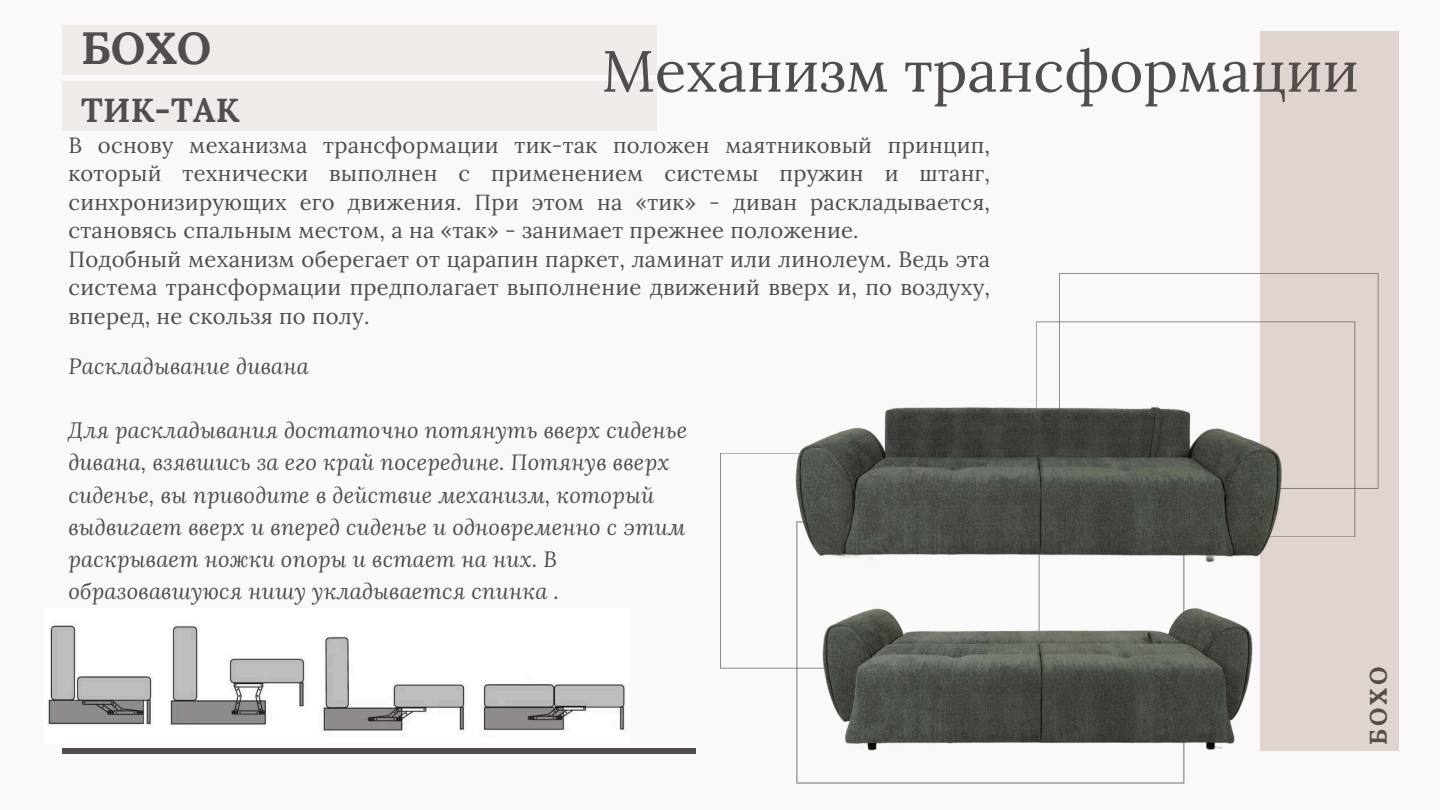
<style>
.page{position:relative;width:1440px;height:810px;background:#faf8f8}
.page>*{position:absolute;margin:0;border:0;box-sizing:border-box;transform-origin:0 0}
.t1{font:58px "Lora";color:#524c4c}
.t2{font:700 45px "Lora";color:#524c4c}
.t3{font:700 33.4px "Lora";letter-spacing:.01em;color:#524c4c}
.t4{font:700 24px "Lora";color:#524c4c}
.t5{font:22px/28.5px "Lora";letter-spacing:.01em;color:#524c4c;text-align:justify}
.t6{font:italic 22px/32.2px "Lora";letter-spacing:.01em;color:#524c4c}
</style>
<div class="page">
<div style="left:1260px;top:31px;width:139px;height:720px;background:#dfd4cf"></div>
<svg style="left:1334px;top:321px;width:21px;height:216px"></svg>
<div style="left:62px;top:748px;width:634px;height:5px;background:#524c4c"></div>
<div style="left:62px;top:81px;width:595px;height:50px;background:#f0ebe9"></div>
<div style="left:62px;top:25px;width:595px;height:50px;background:#f0ebe9"></div>
<svg style="left:720px;top:453px;width:51px;height:216px"></svg>
<img style="left:48px;top:625px;width:577px;height:106px">
<img style="left:771px;top:631px;width:482px;height:153px">
<img style="left:745px;top:273px;width:589px;height:358px">
<h3 class="t2" style="left:81px;top:19px;width:132px">БОХО</h3>
<h1 class="t3" style="left:81px;top:89px;width:160px">ТИК-ТАК</h1>
<p class="t1" style="left:602px;top:33px;width:759px">Механизм трансформации</p>
<h2 class="t5" style="left:68px;top:131px;width:923px">В основу механизма трансформации тик-так положен маятниковый принцип, который технически выполнен с применением системы пружин и штанг, синхронизирующих его движения. При этом на «тик» - диван раскладывается, становясь спальным местом, а на «так» - занимает прежнее положение.</h2>
<p class="t5" style="left:68px;top:245px;width:923px">Подобный механизм оберегает от царапин паркет, ламинат или линолеум. Ведь эта система трансформации предполагает выполнение движений вверх и, по воздуху, вперед, не скользя по полу.</p>
<p class="t6" style="left:68px;top:349px;width:242px">Раскладывание дивана</p>
<h4 class="t6" style="left:68px;top:414px;width:620px">Для раскладывания достаточно потянуть вверх сиденье дивана, взявшись за его край посередине. Потянув вверх сиденье, вы приводите в действие механизм, который выдвигает вверх и вперед сиденье и одновременно с этим раскрывает ножки опоры и встает на них. В образовавшуюся нишу укладывается спинка .</h4>
<p class="t4" style="left:1363px;top:745px;width:80px;rotate:-90deg">БОХО</p>
</div>
